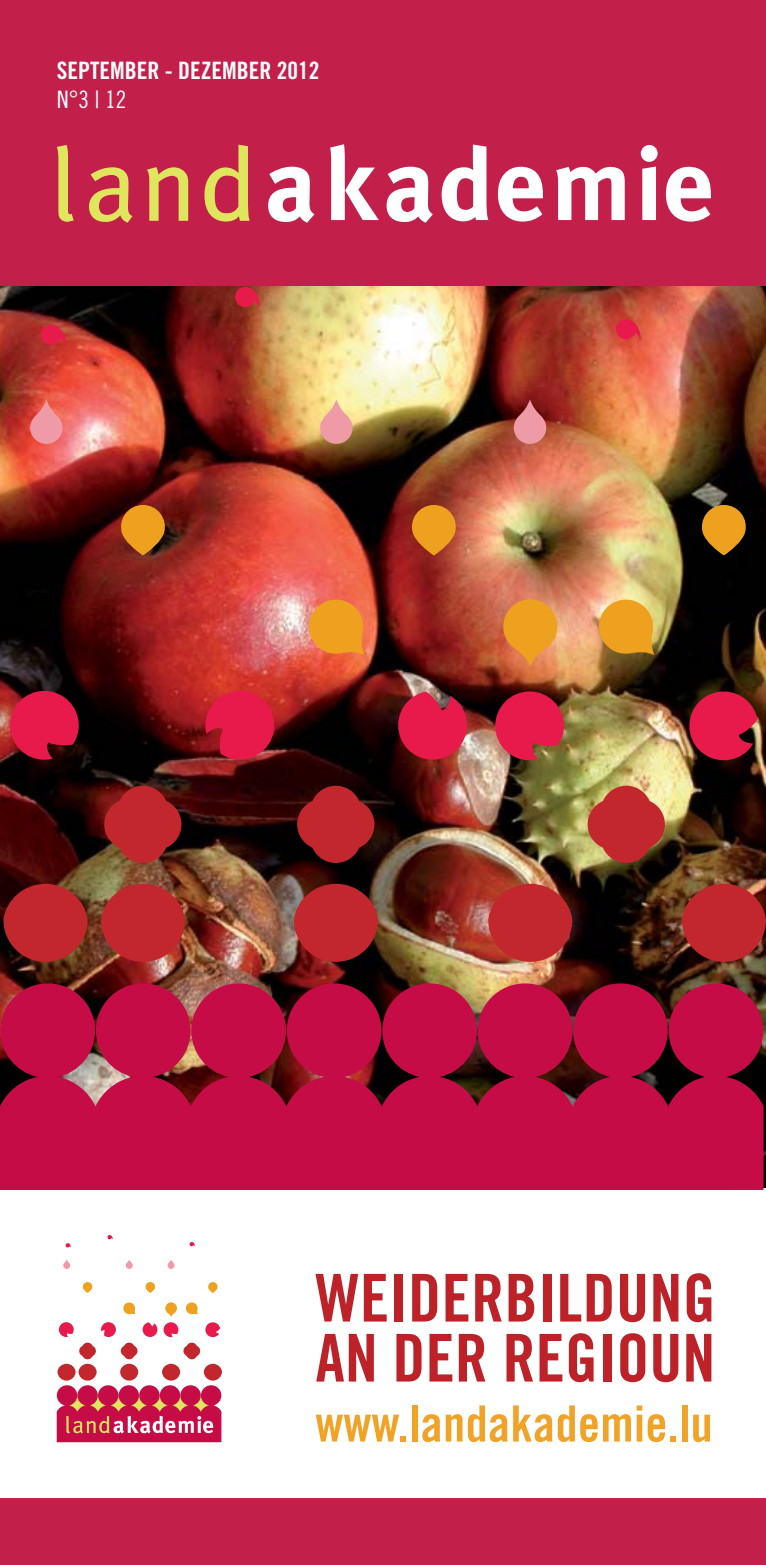
<style>
.page{position:relative;width:766px;height:1565px;background:#fff}
.page>*{position:absolute;margin:0;border:0;box-sizing:border-box;transform-origin:0 0}
.t1{font:66px/60px "Trade Gothic LT Std Bd Cn 20";letter-spacing:.005em;color:#bd2229}
.t2{font:50px "Trade Gothic LT Std Bd Cn 20";letter-spacing:.005em;color:#f1a328}
.t3{font:24px "Trade Gothic LT Std Bd Cn 20";color:#fff}
.t4{font:24px "Trade Gothic LT Std Cn 18";color:#fff}
</style>
<div class="page">
<img style="left:0;top:285px;width:765px;height:902px">
<div style="left:0;top:0;width:765px;height:285px;background:#c21f4b"></div>
<div style="left:0;top:1483px;width:765px;height:82px;background:#c21f4b"></div>
<svg style="left:0;top:983px;width:763px;height:206px;background:#b41040"></svg>
<svg style="left:40px;top:323px;width:26px;height:23px"></svg>
<svg style="left:234px;top:285px;width:26px;height:23px"></svg>
<svg style="left:614px;top:318px;width:27px;height:23px"></svg>
<svg style="left:320px;top:399px;width:32px;height:45px"></svg>
<svg style="left:513px;top:399px;width:33px;height:45px"></svg>
<svg style="left:30px;top:399px;width:33px;height:45px"></svg>
<svg style="left:118px;top:505px;width:50px;height:50px;background:#b66e1a"></svg>
<svg style="left:409px;top:505px;width:49px;height:50px;background:#d17a21"></svg>
<svg style="left:698px;top:505px;width:50px;height:50px;background:#976613"></svg>
<svg style="left:306px;top:597px;width:58px;height:58px;background:#ed9532"></svg>
<svg style="left:503px;top:599px;width:54px;height:67px;background:#e89632"></svg>
<svg style="left:596px;top:597px;width:58px;height:58px;background:#e6a538"></svg>
<svg style="left:10px;top:691px;width:69px;height:69px;background:#b61539"></svg>
<svg style="left:205px;top:691px;width:69px;height:69px;background:#d31d40"></svg>
<img style="left:394px;top:691px;width:76px;height:72px">
<svg style="left:495px;top:691px;width:69px;height:69px;background:#c32742"></svg>
<svg style="left:685px;top:688px;width:72px;height:76px;background:#a41c35"></svg>
<svg style="left:3px;top:884px;width:84px;height:78px;background:#a32626"></svg>
<img style="left:101px;top:884px;width:84px;height:78px">
<svg style="left:294px;top:884px;width:84px;height:78px;background:#a6282b"></svg>
<svg style="left:488px;top:884px;width:84px;height:78px;background:#b32a2b"></svg>
<svg style="left:681px;top:884px;width:84px;height:78px;background:#ab2b2b"></svg>
<svg style="left:104px;top:786px;width:77px;height:77px;background:#a22626"></svg>
<svg style="left:297px;top:786px;width:77px;height:77px;background:#8f1d20"></svg>
<svg style="left:587px;top:786px;width:77px;height:77px;background:#b9493c"></svg>
<div style="left:0;top:1190px;width:765px;height:308px;background:#fff"></div>
<svg style="left:65px;top:1243px;width:6px;height:5px"></svg>
<svg style="left:107px;top:1235px;width:6px;height:4px"></svg>
<svg style="left:189px;top:1242px;width:6px;height:4px"></svg>
<svg style="left:126px;top:1259px;width:7px;height:10px"></svg>
<svg style="left:167px;top:1259px;width:7px;height:10px"></svg>
<svg style="left:63px;top:1259px;width:7px;height:10px"></svg>
<svg style="left:82px;top:1282px;width:11px;height:11px"></svg>
<svg style="left:145px;top:1282px;width:10px;height:11px"></svg>
<svg style="left:208px;top:1282px;width:10px;height:11px"></svg>
<div style="left:57px;top:1364px;width:19px;height:16px;background:#c1272d;border-radius:50%"></div>
<div style="left:78px;top:1364px;width:19px;height:16px;background:#c1272d;border-radius:50%"></div>
<div style="left:120px;top:1364px;width:18px;height:16px;background:#c1272d;border-radius:50%"></div>
<div style="left:162px;top:1364px;width:18px;height:16px;background:#c1272d;border-radius:50%"></div>
<div style="left:204px;top:1364px;width:18px;height:16px;background:#c1272d;border-radius:50%"></div>
<svg style="left:59px;top:1302px;width:161px;height:57px"></svg>
<svg style="left:57px;top:1385px;width:164px;height:57px;background:#cf3b5e"></svg>
<svg style="left:268px;top:167px;width:46px;height:56px"></svg>
<svg style="left:330px;top:144px;width:49px;height:76px"></svg>
<svg style="left:386px;top:167px;width:46px;height:56px"></svg>
<svg style="left:441px;top:145px;width:47px;height:76px"></svg>
<svg style="left:497px;top:167px;width:46px;height:55px"></svg>
<svg style="left:556px;top:167px;width:68px;height:53px"></svg>
<svg style="left:640px;top:145px;width:17px;height:75px"></svg>
<svg style="left:665px;top:167px;width:45px;height:55px"></svg>
<svg style="left:57px;top:145px;width:17px;height:77px"></svg>
<svg style="left:89px;top:167px;width:43px;height:56px"></svg>
<svg style="left:147px;top:167px;width:41px;height:54px"></svg>
<svg style="left:204px;top:145px;width:46px;height:77px"></svg>
<p class="t3" style="left:57px;top:56px;width:264px">SEPTEMBER - DEZEMBER 2012</p>
<p class="t4" style="left:57px;top:85px;width:71px">N°3 | 12</p>
<p class="t1" style="left:315px;top:1267px;width:401px">WEIDERBILDUNG<br>AN DER REGIOUN</p>
<p class="t2" style="left:315px;top:1393px;width:398px">WWW.LANDAKADEMIE.LU</p>
</div>
